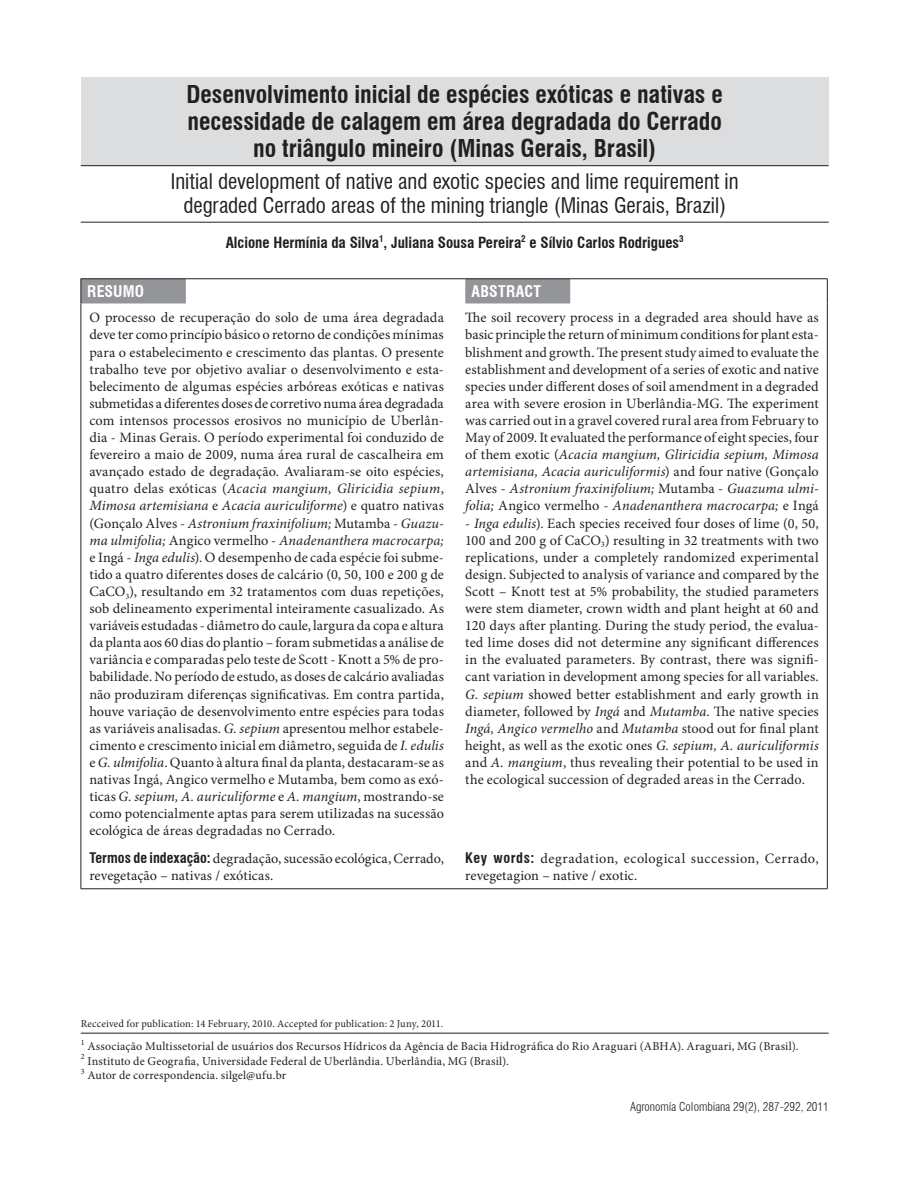
<style>
.page{position:relative;width:918px;height:1188px;background:#fff}
.page>*{position:absolute;margin:0;border:0;box-sizing:border-box;transform-origin:0 0}
.t1{font:700 condensed 24px/27px "Swiss 721 BT";letter-spacing:-.005em;color:#231f20;text-align:center}
.t2{font:condensed 21px/24px "Swiss 721 BT";color:#231f20;text-align:center}
.t3{font:700 condensed 15.75px "Swiss 721 BT";letter-spacing:.015em;color:#fff}
.t4{font:700 condensed 15px "Swiss 721 BT";color:#231f20}
.t5{font:14.25px/17.1px "Minion Pro";letter-spacing:.01em;color:#231f20;text-align:justify}
.t6{font:12px/14.4px "Minion Pro";letter-spacing:.015em;color:#231f20}
.t7{font:300 condensed 12px "Swiss 721 BT";color:#231f20}
.t8{font:10.5px "Minion Pro";letter-spacing:.01em;color:#231f20}
.s1{font-style:italic}
.s2{font-family:"Swiss 721 BT";font-weight:700;font-stretch:condensed}
</style>
<div class="page">
<hr style="left:81px;top:1033px;width:748px;height:1px;background:#231f20">
<div style="left:81px;top:77px;width:748px;height:89px;background:#dcdddf"></div>
<hr style="left:81px;top:165px;width:748px;height:1px;background:#231f20">
<hr style="left:81px;top:222px;width:748px;height:1px;background:#231f20">
<svg style="left:81px;top:279px;width:489px;height:24px"></svg>
<hr style="left:186px;top:279px;width:279px;height:1px;background:#231f20">
<hr style="left:465px;top:279px;width:105px;height:1px;background:#231f20">
<hr style="left:570px;top:279px;width:258px;height:1px;background:#231f20">
<svg style="left:827px;top:279px;width:1px;height:24px"></svg>
<hr style="left:81px;top:303px;width:1px;height:541px;background:#231f20">
<hr style="left:827px;top:303px;width:1px;height:541px;background:#231f20">
<hr style="left:81px;top:844px;width:1px;height:45px;background:#231f20">
<hr style="left:827px;top:844px;width:1px;height:45px;background:#231f20">
<hr style="left:81px;top:889px;width:105px;height:1px;background:#231f20">
<hr style="left:186px;top:889px;width:279px;height:1px;background:#231f20">
<hr style="left:465px;top:889px;width:105px;height:1px;background:#231f20">
<hr style="left:570px;top:889px;width:258px;height:1px;background:#231f20">
<h1 class="t1" style="left:186px;top:81px;width:538px">Desenvolvimento inicial de espécies exóticas e nativas e necessidade de calagem em área degradada do Cerrado no triângulo mineiro (Minas Gerais, Brasil)</h1>
<h2 class="t2" style="left:171px;top:170px;width:569px">Initial development of native and exotic species and lime requirement in degraded Cerrado areas of the mining triangle (Minas Gerais, Brazil)</h2>
<p class="t4" style="left:226px;top:234px;width:459px">Alcione Hermínia da Silva<sup>1</sup>, Juliana Sousa Pereira<sup>2</sup> e Sílvio Carlos Rodrigues<sup>3</sup></p>
<p class="t3" style="left:87px;top:282px;width:58px">RESUMO</p>
<p class="t3" style="left:472px;top:282px;width:71px">ABSTRACT</p>
<p class="t5" style="left:89px;top:309px;width:356px">O processo de recuperação do solo de uma área degradada deve ter como princípio básico o retorno de condições mínimas para o estabelecimento e crescimento das plantas. O presente trabalho teve por objetivo avaliar o desenvolvimento e esta&shy;belecimento de algumas espécies arbóreas exóticas e nativas submetidas a diferentes doses de corretivo numa área degradada com intensos processos erosivos no município de Uberlân&shy;dia - Minas Gerais. O período experimental foi conduzido de fevereiro a maio de 2009, numa área rural de cascalheira em avançado estado de degradação. Avaliaram-se oito espécies, quatro delas exóticas (<span class="s1">Acacia mangium, Gliricidia sepium</span>, <span class="s1">Mimosa artemisiana</span> e <span class="s1">Acacia auriculiforme</span>) e quatro nativas (Gonçalo Alves - <span class="s1">Astronium fraxinifolium;</span> Mutamba - <span class="s1">Guazu&shy;ma ulmifolia;</span> Angico vermelho - <span class="s1">Anadenanthera macrocarpa; </span>e Ingá - <span class="s1">Inga edulis</span>). O desempenho de cada espécie foi subme&shy;tido a quatro diferentes doses de calcário (0, 50, 100 e 200 g de CaCO<sub>3</sub>), resultando em 32 tratamentos com duas repetições, sob delineamento experimental inteiramente casualizado. As variáveis estudadas - diâmetro do caule, largura da copa e altura da planta aos 60 dias do plantio – foram submetidas a análise de variância e comparadas pelo teste de Scott - Knott a 5% de pro&shy;babilidade. No período de estudo, as doses de calcário avaliadas não produziram diferenças significativas. Em contra partida, houve variação de desenvolvimento entre espécies para todas as variáveis analisadas. <span class="s1">G. sepium</span> apresentou melhor estabele&shy;cimento e crescimento inicial em diâmetro, seguida de <span class="s1">I. edulis </span>e <span class="s1">G. ulmifolia</span>. Quanto à altura final da planta, destacaram-se as nativas Ingá, Angico vermelho e Mutamba<span class="s1">,</span> bem como as exó&shy;ticas <span class="s1">G. sepium, A. auriculiforme</span> e <span class="s1">A. mangium</span>, mostrando-se como potencialmente aptas para serem utilizadas na sucessão ecológica de áreas degradadas no Cerrado.</p>
<p class="t5" style="left:465px;top:309px;width:355px">The soil recovery process in a degraded area should have as basic principle the return of minimum conditions for plant esta&shy;blishment and growth. The present study aimed to evaluate the establishment and development of a series of exotic and native species under different doses of soil amendment in a degraded area with severe erosion in Uberlândia-MG. The experiment was carried out in a gravel covered rural area from February to May of 2009. It evaluated the performance of eight species, four of them exotic (<span class="s1">Acacia mangium, Gliricidia sepium, Mimosa artemisiana, Acacia auriculiformis</span>) and four native (Gonçalo Alves - <span class="s1">Astronium fraxinifolium;</span> Mutamba - <span class="s1">Guazuma ulmi&shy;folia;</span> Angico vermelho - <span class="s1">Anadenanthera macrocarpa;</span> e Ingá</p>
<p class="t5" style="left:465px;top:515px;width:355px">- <span class="s1">Inga edulis</span>). Each species received four doses of lime (0, 50, 100 and 200 g of CaCO<sub>3</sub>) resulting in 32 treatments with two replications, under a completely randomized experimental design. Subjected to analysis of variance and compared by the Scott – Knott test at 5% probability, the studied parameters were stem diameter, crown width and plant height at 60 and 120 days after planting. During the study period, the evalua&shy;ted lime doses did not determine any significant differences in the evaluated parameters. By contrast, there was signifi&shy;cant variation in development among species for all variables.<br><span class="s1">G. sepium</span> showed better establishment and early growth in diameter, followed by <span class="s1">Ingá</span> and <span class="s1">Mutamba</span>. The native species <span class="s1">Ingá, Angico vermelho</span> and <span class="s1">Mutamba</span> stood out for final plant height, as well as the exotic ones <span class="s1">G. sepium, A. auriculiformis </span>and <span class="s1">A. mangium</span>, thus revealing their potential to be used in the ecological succession of degraded areas in the Cerrado.</p>
<p class="t5" style="left:89px;top:850px;width:356px"><span class="s2">Termos de indexação:</span> degradação, sucessão ecológica, Cerrado, revegetação – nativas / exóticas.</p>
<p class="t5" style="left:465px;top:850px;width:355px"><span class="s2">Key words:</span> degradation, ecological succession, Cerrado, revegetagion – native / exotic.</p>
<p class="t8" style="left:81px;top:1017px;width:364px">Recceived for publication: 14 February, 2010. Accepted for publication: 2 Juny, 2011.</p>
<p class="t6" style="left:81px;top:1039px;width:719px"><sup>1</sup> Associação Multissetorial de usuários dos Recursos Hídricos da Agência de Bacia Hidrográfica do Rio Araguari (ABHA). Araguari, MG (Brasil).<br><sup>2</sup> Instituto de Geografia, Universidade Federal de Uberlândia. Uberlândia, MG (Brasil).<br><sup>3</sup> Autor de correspondencia. silgel@ufu.br</p>
<p class="t7" style="left:630px;top:1100px;width:200px">Agronomía Colombiana 29(2), 287-292, 2011</p>
</div>
